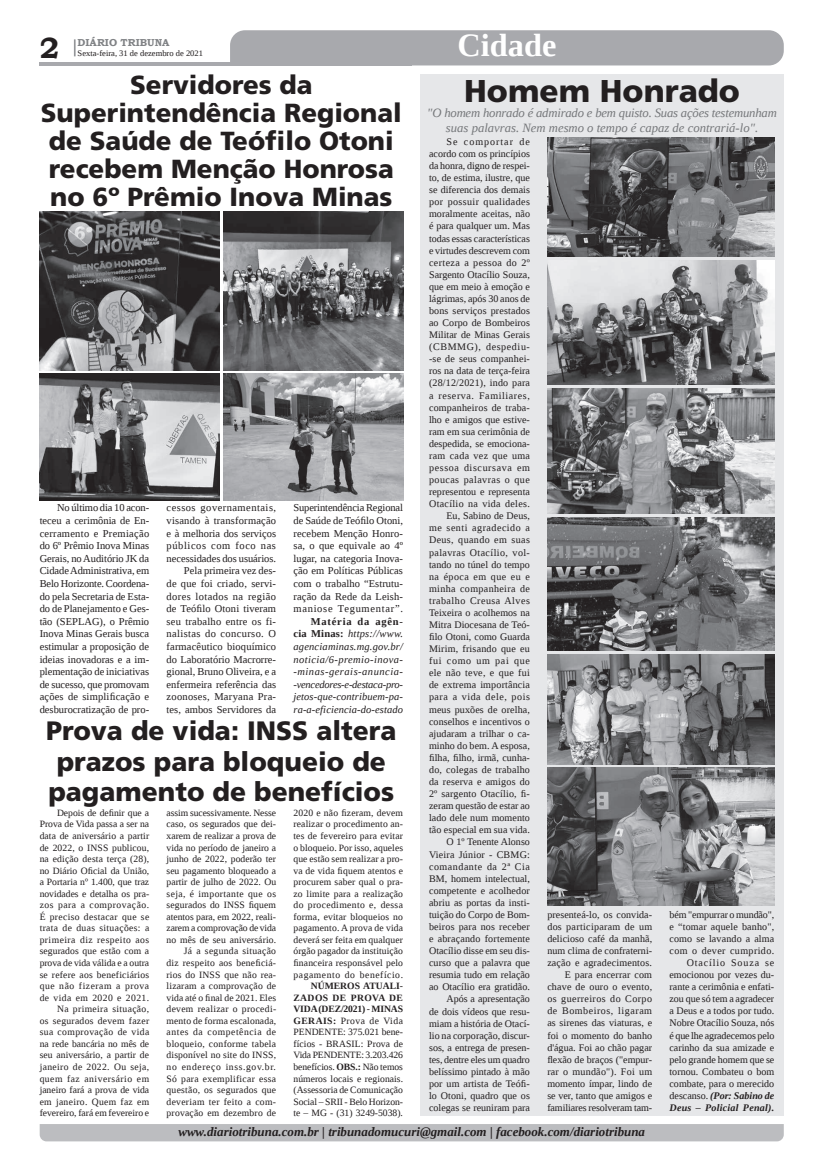
<style>
.page{position:relative;width:821px;height:1166px;background:#fff}
.page>*{position:absolute;margin:0;border:0;box-sizing:border-box;transform-origin:0 0}
.t1{font:700 32.38px "Liberation Serif";color:#fff}
.t2{font:900 31.5px "Frutiger LT Std";color:#231f20}
.t3{font:700 29.31px "Bookman Old Style";color:#231f20}
.t4{font:900 26.6px/30.1px "Frutiger LT Std";color:#231f20;text-align:center}
.t5{font:900 26.16px/27.9px "Frutiger LT Std";color:#231f20;text-align:center}
.t6{font:italic 700 12.95px "Liberation Serif";color:#231f20}
.t7{font:italic 12.69px/14.9px "Liberation Serif";letter-spacing:-.015em;color:#76787b;text-align:center}
.t8{font:10.5px/12.6px "Liberation Serif";letter-spacing:.01em;color:#231f20;text-align:justify}
.t9{font:italic 10.5px/12.6px "Liberation Serif";letter-spacing:.01em;color:#231f20;text-align:justify}
.t10{font:10.06px/12.1px "Liberation Serif";letter-spacing:.005em;color:#231f20;text-align:right}
.t11{font:700 10.06px "Bookman Old Style";color:#808285}
.t12{font:9.62px/11.5px "Liberation Serif";letter-spacing:.015em;color:#231f20;text-align:right}
.t13{font:8.4px "Liberation Serif";color:#231f20}
.s1{font-weight:700;font-style:normal}
.s2{font-weight:700}
.s3{font-weight:700;font-style:italic}
</style>
<div class="page">
<svg style="left:74px;top:39px;width:2px;height:17px"></svg>
<hr style="left:40px;top:62px;width:372px;height:3px;background:#a8a9ad">
<div style="left:230px;top:30px;width:554px;height:35px;background:#a8a9ad"></div>
<div style="left:40px;top:1124px;width:744px;height:17px;background:#bcbdc0"></div>
<div style="left:420px;top:74px;width:364px;height:1042px;background:#e6e7e9"></div>
<img style="left:40px;top:211px;width:179px;height:159px">
<img style="left:223px;top:211px;width:180px;height:159px">
<img style="left:547px;top:138px;width:227px;height:119px">
<img style="left:547px;top:261px;width:227px;height:124px">
<img style="left:547px;top:389px;width:227px;height:125px">
<img style="left:547px;top:518px;width:227px;height:133px">
<img style="left:547px;top:768px;width:227px;height:138px">
<img style="left:547px;top:654px;width:227px;height:110px">
<img style="left:223px;top:373px;width:180px;height:127px">
<img style="left:40px;top:373px;width:179px;height:127px">
<h3 class="t3" style="left:40px;top:27px;width:21px">2</h3>
<p class="t11" style="left:78px;top:35px;width:93px">DIÁRIO TRIBUNA</p>
<p class="t13" style="left:78px;top:48px;width:127px">Sexta-feira, 31 de dezembro de 2021</p>
<h3 class="t5" style="left:41px;top:71px;width:362px">Servidores da<br>Superintendência Regional de Saúde de Teófilo Otoni recebem Menção Honrosa no 6º Prêmio Inova Minas</h3>
<p class="t8" style="left:40px;top:501px;width:111px;text-indent:17px">No último dia 10 acon&shy;teceu a cerimônia de En&shy;cerramento e Premiação do 6º Prêmio Inova Minas Gerais, no Auditório JK da Cidade Administrativa, em Belo Horizonte. Coordena&shy;do pela Secretaria de Esta&shy;do de Planejamento e Ges&shy;tão (SEPLAG), o Prêmio Inova Minas Gerais busca estimular a proposição de ideias inovadoras e a im&shy;plementação de iniciativas de sucesso, que promovam ações de simplificação e desburocratização de pro-</p>
<p class="t8" style="left:167px;top:501px;width:111px;text-align:right">cessos governamentais, visando à transformação e à melhoria dos serviços públicos com foco nas necessidades dos usuários.<br>Pela primeira vez des-<br>de que foi criado, servi&shy;dores lotados na região de Teófilo Otoni tiveram seu trabalho entre os fi&shy;nalistas do concurso. O farmacêutico bioquímico do Laboratório Macrorre&shy;gional, Bruno Oliveira, e a enfermeira referência das zoonoses, Maryana Pra&shy;tes, ambos Servidores da</p>
<p class="t8" style="left:294px;top:501px;width:111px">Superintendência Regional de Saúde de Teófilo Otoni, recebem Menção Honro&shy;sa, o que equivale ao 4º lugar, na categoria Inova&shy;ção em Políticas Públicas com o trabalho “Estrutu&shy;ração da Rede da Leish&shy;maniose Tegumentar”.</p>
<p class="t9" style="left:294px;top:615px;width:111px;text-indent:17px"><span class="s1">Matéria da agên&shy;cia Minas:</span> https://www. agenciaminas.mg.gov.br/ noticia/6-premio-inova--minas-gerais-anuncia--vencedores-e-destaca-pro&shy;jetos-que-contribuem-pa&shy;ra-a-eficiencia-do-estado</p>
<h3 class="t4" style="left:46px;top:716px;width:352px">Prova de vida: INSS altera prazos para bloqueio de pagamento de benefícios</h3>
<p class="t12" style="left:40px;top:807px;width:111px">Depois de definir que a<br>Prova de Vida passa a ser na data de aniversário a partir de 2022, o INSS publicou, na edição desta terça (28), no Diário Oficial da União, a Portaria nº 1.400, que traz novidades e detalha os pra&shy;zos para a comprovação.<br>É preciso destacar que se trata de duas situações: a primeira diz respeito aos segurados que estão com a prova de vida válida e a outra se refere aos beneficiários que não fizeram a prova de vida em 2020 e 2021.<br>Na primeira situação,<br>os segurados devem fazer sua comprovação de vida na rede bancária no mês de seu aniversário, a partir de janeiro de 2022. Ou seja, quem faz aniversário em janeiro fará a prova de vida em janeiro. Quem faz em fevereiro, fará em fevereiro e</p>
<p class="t12" style="left:167px;top:807px;width:111px">assim sucessivamente. Nesse caso, os segurados que dei&shy;xarem de realizar a prova de vida no período de janeiro a junho de 2022, poderão ter seu pagamento bloqueado a partir de julho de 2022. Ou seja, é importante que os segurados do INSS fiquem atentos para, em 2022, reali&shy;zarem a comprovação de vida no mês de seu aniversário.<br>Já a segunda situação<br>diz respeito aos beneficiá&shy;rios do INSS que não rea&shy;lizaram a comprovação de vida até o final de 2021. Eles devem realizar o procedi&shy;mento de forma escalonada, antes da competência de bloqueio, conforme tabela disponível no site do INSS, no endereço inss.gov.br.<br>Só para exemplificar essa questão, os segurados que deveriam ter feito a com&shy;provação em dezembro de</p>
<p class="t12" style="left:293px;top:807px;width:111px;text-align:justify">2020 e não fizeram, devem realizar o procedimento an&shy;tes de fevereiro para evitar o bloqueio. Por isso, aqueles que estão sem realizar a pro&shy;va de vida fiquem atentos e procurem saber qual o pra&shy;zo limite para a realização do procedimento e, dessa forma, evitar bloqueios no pagamento. A prova de vida deverá ser feita em qualquer órgão pagador da instituição financeira responsável pelo pagamento do benefício.</p>
<p class="t12" style="left:293px;top:980px;width:111px;text-align:justify;text-indent:17px"><span class="s2">NÚMEROS ATUALI-ZADOS DE PROVA DE VIDA (DEZ/2021) - MINAS GERAIS:</span> Prova de Vida PENDENTE: 375.021 bene&shy;fícios - BRASIL: Prova de Vida PENDENTE: 3.203.426 benefícios. <span class="s2">OBS.:</span> Não temos números locais e regionais. (Assessoria de Comunicação Social – SRII - Belo Horizon&shy;te – MG - (31) 3249-5038).</p>
<h1 class="t1" style="left:457px;top:24px;width:100px">Cidade</h1>
<h2 class="t2" style="left:464px;top:72px;width:277px">Homem Honrado</h2>
<p class="t10" style="left:429px;top:135px;width:102px">Se comportar de acordo com os princípios da honra, digno de respei&shy;to, de estima, ilustre, que se diferencia dos demais por possuir qualidades moralmente aceitas, não é para qualquer um. Mas todas essas características e virtudes descrevem com certeza a pessoa do 2º<br>Sargento Otacílio Souza, que em meio à emoção e lágrimas, após 30 anos de bons serviços prestados ao Corpo de Bombeiros<br>Militar de Minas Gerais (CBMMG), despediu--se de seus companhei&shy;ros na data de terça-feira (28/12/2021), indo para a reserva. Familiares, companheiros de traba&shy;lho e amigos que estive&shy;ram em sua cerimônia de despedida, se emociona&shy;ram cada vez que uma pessoa discursava em poucas palavras o que representou e representa<br>Otacílio na vida deles.<br>Eu, Sabino de Deus,<br>me senti agradecido a<br>Deus, quando em suas palavras Otacílio, vol&shy;tando no túnel do tempo na época em que eu e minha companheira de trabalho Creusa Alves<br>Teixeira o acolhemos na<br>Mitra Diocesana de Teó&shy;filo Otoni, como Guarda<br>Mirim, frisando que eu fui como um pai que ele não teve, e que fui de extrema importância para a vida dele, pois meus puxões de orelha, conselhos e incentivos o ajudaram a trilhar o ca&shy;minho do bem. A esposa, filha, filho, irmã, cunha&shy;do, colegas de trabalho da reserva e amigos do<br>2º sargento Otacílio, fi&shy;zeram questão de estar ao lado dele num momento tão especial em sua vida.<br>O 1º Tenente Alonso<br>Vieira Júnior - CBMG: comandante da 2ª Cia<br>BM, homem intelectual, competente e acolhedor abriu as portas da insti&shy;tuição do Corpo de Bom&shy;beiros para nos receber e abraçando fortemente<br>Otacílio disse em seu dis&shy;curso que a palavra que resumia tudo em relação ao Otacílio era gratidão.<br>Após a apresentação<br>de dois vídeos que resu&shy;miam a história de Otací&shy;lio na corporação, discur&shy;sos, a entrega de presen&shy;tes, dentre eles um quadro belíssimo pintado à mão por um artista de Teófi&shy;lo Otoni, quadro que os colegas se reuniram para</p>
<p class="t7" style="left:427px;top:105px;width:351px">"O homem honrado é admirado e bem quisto. Suas ações testemunham suas palavras. Nem mesmo o tempo é capaz de contrariá-lo".</p>
<p class="t10" style="left:547px;top:908px;width:106px">presenteá-lo, os convida&shy;dos participaram de um delicioso café da manhã, num clima de confraterni&shy;zação e agradecimentos.<br>E para encerrar com chave de ouro o evento, os guerreiros do Corpo de Bombeiros, ligaram as sirenes das viaturas, e foi o momento do banho d'água. Foi ao chão pagar flexão de braços ("empur&shy;rar o mundão"). Foi um momento ímpar, lindo de se ver, tanto que amigos e familiares resolveram tam-</p>
<p class="t10" style="left:670px;top:908px;width:106px">bém "empurrar o mundão", e “tomar aquele banho", como se lavando a alma com o dever cumprido.<br>Otacílio Souza se emocionou por vezes du&shy;rante a cerimônia e enfati&shy;zou que só tem a agradecer a Deus e a todos por tudo.<br>Nobre Otacílio Souza, nós é que lhe agradecemos pelo carinho da sua amizade e pelo grande homem que se tornou. Combateu o bom combate, para o merecido descanso. <span class="s3">(Por: Sabino de<br>Deus – Policial Penal).</span></p>
<p class="t6" style="left:178px;top:1123px;width:468px">www.diariotribuna.com.br | tribunadomucuri@gmail.com | facebook.com/diariotribuna</p>
</div>
